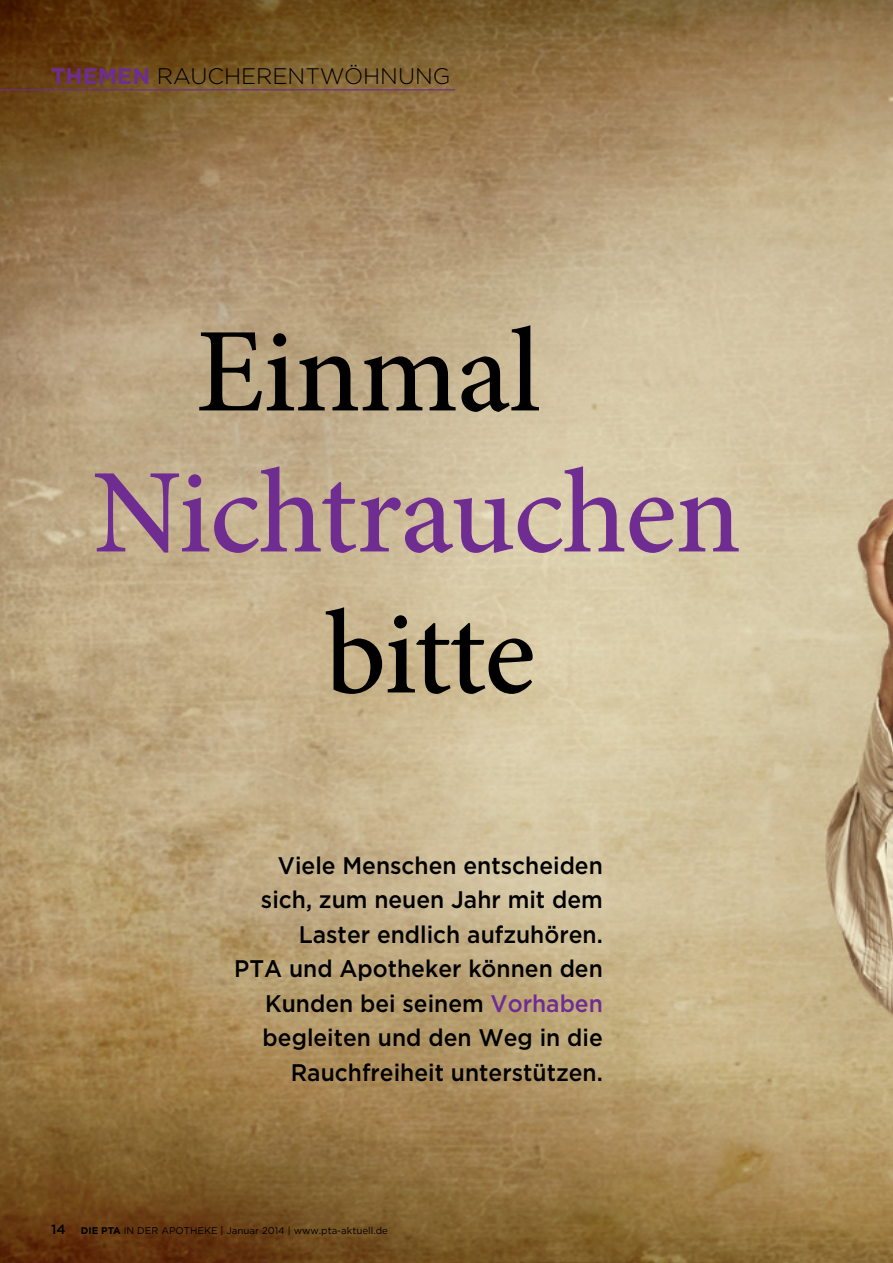
<style>
.page{position:relative;width:893px;height:1263px;background:#fff}
.page>*{position:absolute;margin:0;border:0;box-sizing:border-box;transform-origin:0 0}
.t1{font:500 120px "Minion Pro";letter-spacing:-.015em;color:#6f2c91}
.t2{font:500 120px "Minion Pro";letter-spacing:-.01em;color:#000}
.t3{font:500 24px/34.5px "Gotham";color:#000;text-align:right;scale:.95 1}
.t4{font:300 22.5px "Gotham";color:#000}
.t5{font:9.75px "Gotham";color:#000}
.s1{font-weight:700;color:#6f2c91}
.s2{color:#6f2c91}
.s3{font-weight:500;font-size:13.5px}
.s4{font-weight:700}
</style>
<div class="page">
<img style="left:0;top:0;width:893px;height:1263px">
<hr style="left:0;top:89px;width:455px;height:1px;background:#6f2c91">
<p class="t4" style="left:51px;top:62px;width:401px"><span class="s1">THEMEN</span> RAUCHERENTWÖHNUNG</p>
<h1 class="t2" style="left:196px;top:291px;width:346px">Einmal</h1>
<h1 class="t1" style="left:93px;top:432px;width:650px">Nichtrauchen</h1>
<h1 class="t2" style="left:325px;top:573px;width:212px">bitte</h1>
<p class="t3" style="left:234px;top:848px;width:390px">Viele Menschen entscheiden sich, zum neuen Jahr mit dem<br>Laster endlich aufzuhören.<br>PTA und Apotheker können den<br>Kunden bei seinem <span class="s2">Vorhaben </span>begleiten und den Weg in die<br>Rauchfreiheit unterstützen.</p>
<p class="t5" style="left:51px;top:1224px;width:338px"><span class="s3">14</span> <span class="s4">DIE PTA</span> IN DER APOTHEKE | Januar 2014 | www.pta-aktuell.de</p>
</div>
